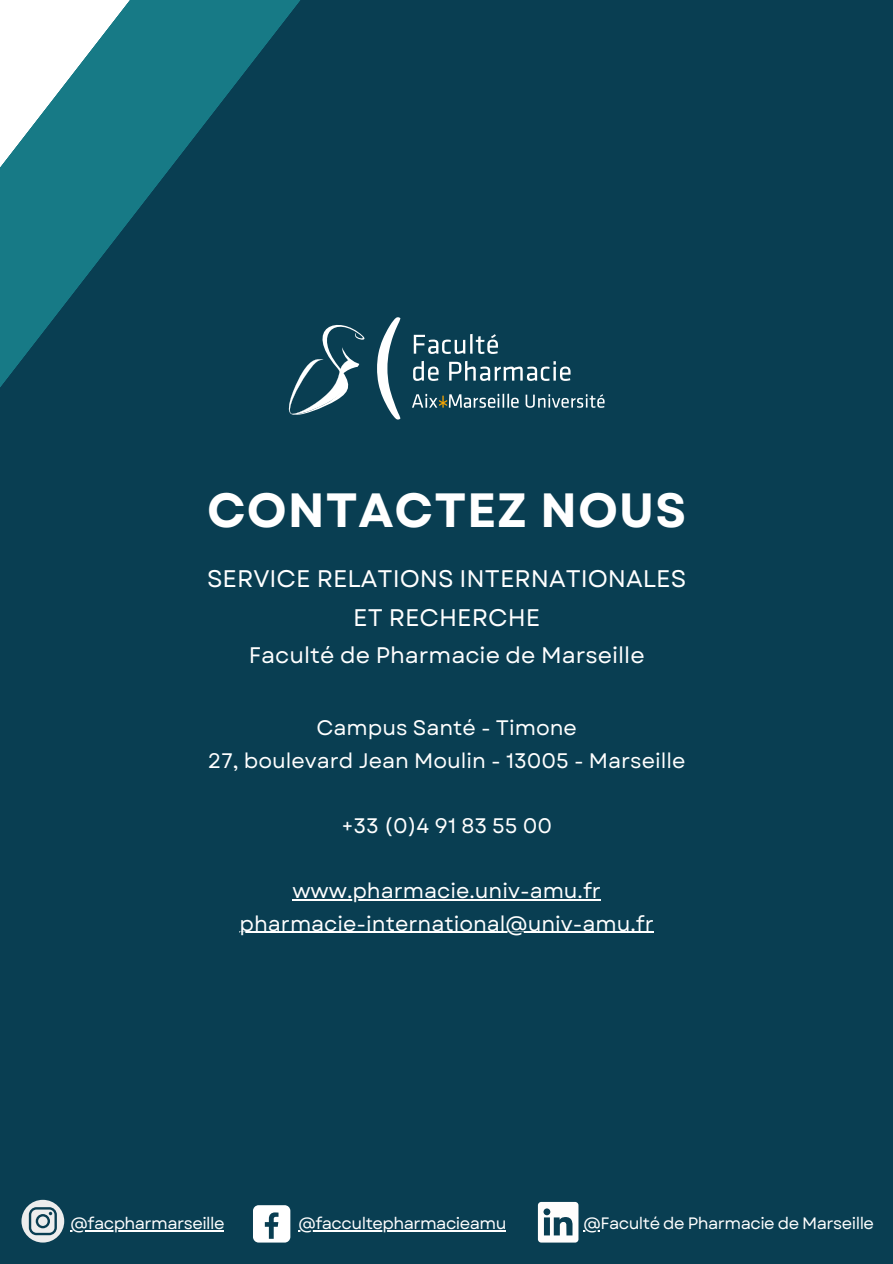
<style>
.page{position:relative;width:893px;height:1264px;background:#fff}
.page>*{position:absolute;margin:0;border:0;box-sizing:border-box;transform-origin:0 0}
.t1{font:700 48px "Garet";letter-spacing:.02em;color:#fff}
.t2{font:24px/38.2px "Garet";color:#fff;text-align:center}
.t3{font:22.5px "Garet";color:#fff}
.t4{font:21px/32.7px "Garet";color:#fff;text-align:center}
.t5{font:16.5px "Garet";letter-spacing:-.03em;color:#fff}
</style>
<div class="page">
<div style="left:0;top:0;width:892px;height:1263px;background:#093e52"></div>
<div style="left:253px;top:1205px;width:37px;height:37px;background:#fff;border-radius:6px"></div>
<svg style="left:265px;top:1212px;width:13px;height:26px"></svg>
<svg style="left:377px;top:317px;width:23px;height:102px"></svg>
<svg style="left:412px;top:393px;width:106px;height:15px"></svg>
<svg style="left:525px;top:394px;width:79px;height:14px"></svg>
<svg style="left:414px;top:334px;width:84px;height:20px"></svg>
<svg style="left:413px;top:361px;width:25px;height:20px"></svg>
<svg style="left:449px;top:361px;width:121px;height:20px"></svg>
<svg style="left:338px;top:325px;width:27px;height:74px"></svg>
<svg style="left:0;top:0;width:338px;height:415px"></svg>
<svg style="left:0;top:0;width:174px;height:200px"></svg>
<hr style="left:292px;top:899px;width:309px;height:1px;background:#fff">
<hr style="left:239px;top:931px;width:415px;height:2px;background:#fff">
<svg style="left:21px;top:1199px;width:43px;height:43px"></svg>
<hr style="left:71px;top:1230px;width:153px;height:1px;background:#fff">
<hr style="left:298px;top:1230px;width:208px;height:1px;background:#fff">
<svg style="left:538px;top:1201px;width:62px;height:41px"></svg>
<h3 class="t1" style="left:207px;top:475px;width:480px">CONTACTEZ NOUS</h3>
<p class="t2" style="left:207px;top:560px;width:480px">SERVICE RELATIONS INTERNATIONALES<br>ET RECHERCHE</p>
<p class="t3" style="left:249px;top:639px;width:397px">Faculté de Pharmacie de Marseille</p>
<h1 class="t4" style="left:208px;top:711px;width:479px">Campus Santé - Timone<br>27, boulevard Jean Moulin - 13005 - Marseille</h1>
<h2 class="t4" style="left:341px;top:809px;width:212px">+33 (0)4 91 83 55 00</h2>
<h3 class="t4" style="left:292px;top:874px;width:310px">www.pharmacie.univ-amu.fr</h3>
<h3 class="t4" style="left:239px;top:907px;width:416px">pharmacie-international@univ-amu.fr</h3>
<p class="t5" style="left:71px;top:1211px;width:155px">@facpharmarseille</p>
<p class="t5" style="left:298px;top:1211px;width:209px">@faccultepharmacieamu</p>
<p class="t5" style="left:583px;top:1211px;width:292px">@Faculté de Pharmacie de Marseille</p>
</div>
